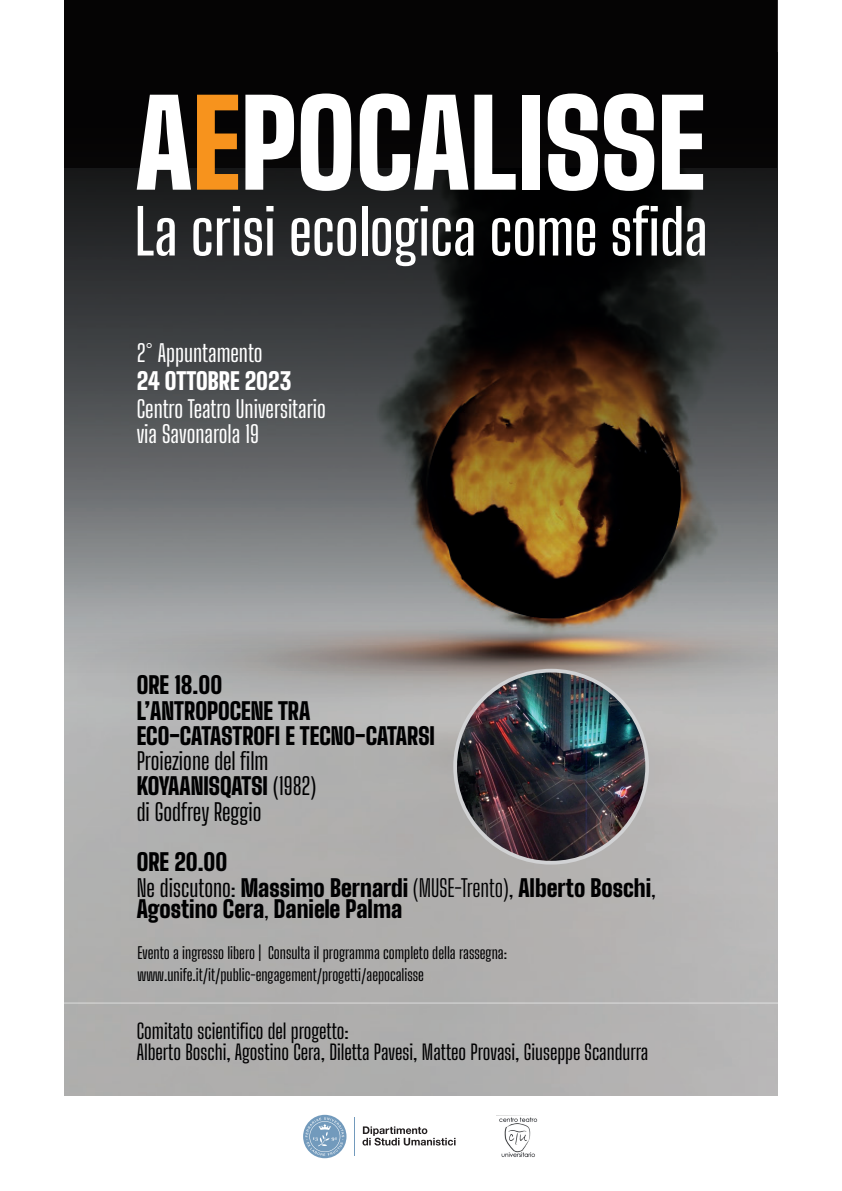
<style>
.page{position:relative;width:842px;height:1191px;background:#fff}
.page>*{position:absolute;margin:0;border:0;box-sizing:border-box;transform-origin:0 0}
.t1{font:900 23.5px/25.3px "Big Shoulders Display";color:#000001}
.t2{font:500 23.5px/24.2px "Big Shoulders Display";color:#fff}
.t3{font:500 23.5px/25.3px "Big Shoulders Display";color:#000001}
.t4{font:900 23.5px "Big Shoulders Display";color:#fff}
.t5{font:500 20.6px/21.7px "Big Shoulders Display";color:#000001}
.t6{font:500 16px/21.7px "Big Shoulders Display";color:#000001}
.s1{font-weight:900}
.s2{font-weight:500}
.s3{font-weight:400}
</style>
<div class="page">
<svg style="left:65px;top:0;width:712px;height:678px;background:#44413d"></svg>
<svg style="left:303px;top:1114px;width:43px;height:44px"></svg>
<svg style="left:305px;top:1117px;width:39px;height:39px;background:#93b1cb"></svg>
<hr style="left:354px;top:1117px;width:1px;height:39px;background:#729abc">
<svg style="left:362px;top:1126px;width:93px;height:19px"></svg>
<img style="left:497px;top:1115px;width:41px;height:42px">
<svg style="left:138px;top:206px;width:37px;height:50px"></svg>
<svg style="left:193px;top:218px;width:18px;height:38px"></svg>
<svg style="left:217px;top:206px;width:57px;height:50px"></svg>
<svg style="left:291px;top:218px;width:65px;height:38px"></svg>
<div style="left:362px;top:206px;width:5px;height:49px;background:#fff"></div>
<svg style="left:372px;top:206px;width:101px;height:60px"></svg>
<svg style="left:492px;top:218px;width:79px;height:38px"></svg>
<svg style="left:577px;top:218px;width:18px;height:38px"></svg>
<svg style="left:613px;top:205px;width:68px;height:51px"></svg>
<svg style="left:687px;top:218px;width:18px;height:38px"></svg>
<svg style="left:137px;top:95px;width:54px;height:95px"></svg>
<svg style="left:197px;top:95px;width:41px;height:95px;background:#b06916"></svg>
<svg style="left:245px;top:95px;width:49px;height:95px"></svg>
<svg style="left:301px;top:93px;width:50px;height:98px"></svg>
<svg style="left:360px;top:93px;width:108px;height:98px"></svg>
<svg style="left:474px;top:95px;width:42px;height:95px"></svg>
<div style="left:522px;top:95px;width:18px;height:95px;background:#fff"></div>
<svg style="left:548px;top:93px;width:50px;height:98px"></svg>
<svg style="left:604px;top:93px;width:50px;height:98px"></svg>
<svg style="left:662px;top:95px;width:41px;height:95px"></svg>
<img style="left:455px;top:671px;width:192px;height:191px">
<div style="left:453px;top:669px;width:196px;height:195px;border:4px solid #d1d2d4;border-radius:50%"></div>
<p class="t2" style="left:137px;top:339px;width:127px">2° Appuntamento</p>
<p class="t4" style="left:137px;top:361px;width:156px">24 OTTOBRE 2023</p>
<p class="t2" style="left:137px;top:395px;width:191px">Centro Teatro Universitario via Savonarola 19</p>
<p class="t1" style="left:137px;top:670px;width:300px">ORE 18.00<br>L’ANTROPOCENE TRA<br>ECO-CATASTROFI E TECNO-CATARSI</p>
<p class="t3" style="left:137px;top:746px;width:181px">Proiezione del film<br><span class="s1">KOYAANISQATSI</span> (1982) di Godfrey Reggio</p>
<p class="t1" style="left:137px;top:846px;width:521px">ORE 20.00<br><span class="s2">Ne discutono:</span> Massimo Bernardi <span class="s3">(MUSE-Trento),</span> Alberto Boschi<span class="s3">,</span></p>
<p class="t1" style="left:137px;top:893px;width:267px">Agostino Cera<span class="s3">,</span> Daniele Palma</p>
<p class="t6" style="left:138px;top:941px;width:371px">Evento a ingresso libero | Consulta il programma completo della rassegna: www.unife.it/it/public-engagement/progetti/aepocalisse</p>
<p class="t5" style="left:137px;top:1018px;width:513px">Comitato scientifico del progetto:<br>Alberto Boschi, Agostino Cera, Diletta Pavesi, Matteo Provasi, Giuseppe Scandurra</p>
</div>
